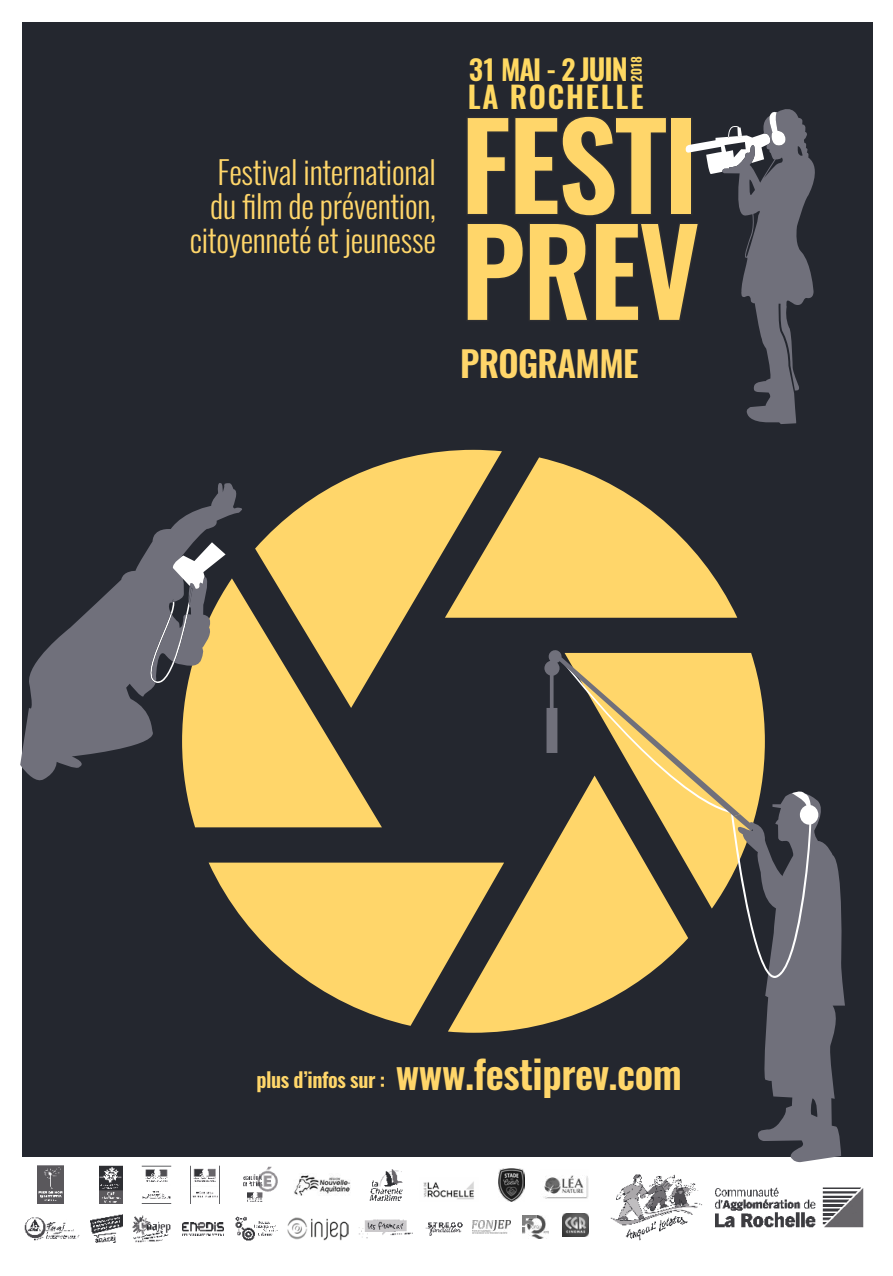
<style>
.page{position:relative;width:893px;height:1276px;background:#fff}
.page>*{position:absolute;margin:0;border:0;box-sizing:border-box;transform-origin:0 0}
.t1{font:600 118.43px/105.9px "Oswald";letter-spacing:-.02em;color:#ffd66a}
.t2{font:600 39.45px "Oswald";letter-spacing:-.01em;color:#ffd66a}
.t3{font:600 35.33px "Oswald";letter-spacing:-.02em;color:#ffd66a}
.t4{font:300 31.8px/33.8px "Oswald";letter-spacing:-.01em;color:#ffd66a;text-align:right}
.t5{font:600 30px "Oswald";letter-spacing:.06em;color:#ffd962}
.t6{font:600 27.9px "Oswald";color:#ffd962}
.t7{font:600 20.62px "Oswald";letter-spacing:-.02em;color:#ffd66a}
.t8{font:600 13.12px "Oswald";color:#ffd962}
.s1{font-size:29.03px}
</style>
<div class="page">
<div style="left:22px;top:22px;width:851px;height:1135px;background:#24272f"></div>
<svg style="left:185px;top:605px;width:197px;height:222px;fill:#ffd66a"></svg>
<svg style="left:502px;top:457px;width:235px;height:161px;fill:#ffd66a"></svg>
<svg style="left:255px;top:450px;width:247px;height:258px;fill:#ffd66a"></svg>
<svg style="left:209px;top:862px;width:239px;height:164px;fill:#ffd66a"></svg>
<svg style="left:448px;top:862px;width:96px;height:170px;fill:#ffd66a"></svg>
<svg style="left:544px;top:650px;width:301px;height:512px"></svg>
<svg style="left:685px;top:109px;width:130px;height:315px"></svg>
<svg style="left:20px;top:483px;width:228px;height:300px"></svg>
<svg style="left:147px;top:542px;width:79px;height:141px"></svg>
<img style="left:610px;top:1174px;width:92px;height:67px">
<img style="left:369px;top:1169px;width:34px;height:32px">
<img style="left:99px;top:1165px;width:23px;height:39px">
<img style="left:190px;top:1165px;width:30px;height:39px">
<img style="left:294px;top:1175px;width:57px;height:20px">
<img style="left:38px;top:1165px;width:26px;height:39px">
<img style="left:141px;top:1165px;width:30px;height:34px">
<img style="left:243px;top:1166px;width:35px;height:36px">
<img style="left:359px;top:1219px;width:54px;height:19px">
<img style="left:91px;top:1214px;width:31px;height:28px">
<img style="left:182px;top:1222px;width:42px;height:13px">
<img style="left:426px;top:1222px;width:37px;height:14px">
<img style="left:287px;top:1217px;width:61px;height:23px">
<img style="left:25px;top:1217px;width:54px;height:23px">
<img style="left:132px;top:1215px;width:39px;height:27px">
<img style="left:235px;top:1216px;width:43px;height:25px">
<img style="left:715px;top:1187px;width:149px;height:41px">
<img style="left:473px;top:1220px;width:38px;height:14px">
<img style="left:543px;top:1175px;width:46px;height:24px">
<img style="left:523px;top:1215px;width:25px;height:23px">
<img style="left:498px;top:1168px;width:26px;height:33px">
<img style="left:423px;top:1181px;width:51px;height:19px">
<img style="left:562px;top:1213px;width:26px;height:24px">
<p class="t4" style="left:190px;top:156px;width:248px">Festival international du film de prévention, citoyenneté et jeunesse</p>
<p class="t6" style="left:469px;top:50px;width:160px">31 MAI - 2 <span class="s1">JUIN</span></p>
<p class="t8" style="left:627px;top:81px;width:27px;rotate:-90deg">2018</p>
<p class="t5" style="left:468px;top:76px;width:177px">LA ROCHELLE</p>
<h1 class="t1" style="left:461px;top:116px;width:241px">FESTI<br>PREV</h1>
<p class="t3" style="left:460px;top:339px;width:180px">PROGRAMME</p>
<p class="t7" style="left:256px;top:1065px;width:130px">plus d’infos sur :</p>
<p class="t2" style="left:396px;top:1046px;width:288px">www.festiprev.com</p>
</div>
